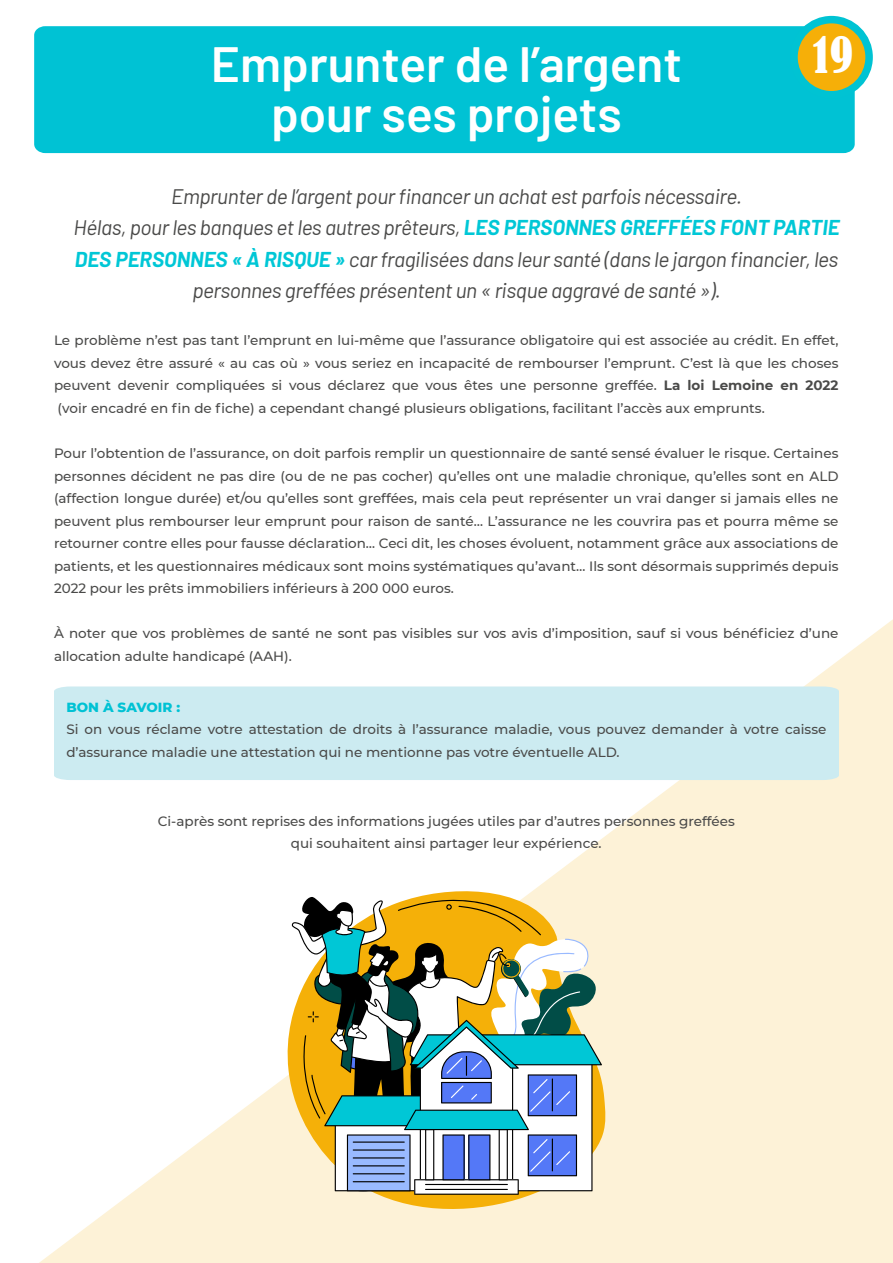
<style>
.page{position:relative;width:893px;height:1263px;background:#fff}
.page>*{position:absolute;margin:0;border:0;box-sizing:border-box;transform-origin:0 0}
.t1{font:600 49.5px/49.5px "Barlow";color:#fff;text-align:center}
.t2{font:condensed 46.5px "Bernard";color:#fff}
.t3{font:italic 21px/31.5px "Barlow";letter-spacing:-.02em;color:#4a4a49;text-align:center}
.t4{font:500 13.5px/22.5px "Montserrat";color:#4a4a49;text-align:justify}
.t5{font:800 13.5px "Montserrat";color:#00c2d4}
.s1{font-weight:700;color:#00c7d6}
.s2{font-weight:700}
</style>
<div class="page">
<svg style="left:39px;top:619px;width:854px;height:644px"></svg>
<div style="left:34px;top:26px;width:821px;height:127px;background:#00c2d4"></div>
<div style="left:794px;top:20px;width:75px;height:75px;background:#f6af08;border-radius:50%"></div>
<div style="left:790px;top:16px;width:83px;height:82px;border:8px solid #00c3d3;border-radius:50%"></div>
<div style="left:54px;top:686px;width:785px;height:94px;background:#ccebf1"></div>
<svg style="left:284px;top:884px;width:322px;height:359px;fill:#fdf2d7"></svg>
<svg style="left:291px;top:897px;width:311px;height:298px"></svg>
<h1 class="t1" style="left:211px;top:36px;width:473px">Emprunter de l’argent pour ses projets</h1>
<h2 class="t2" style="left:813px;top:29px;width:42px">19</h2>
<p class="t3" style="left:74px;top:179px;width:767px">Emprunter de l’argent pour financer un achat est parfois nécessaire.<br>Hélas, pour les banques et les autres prêteurs, <span class="s1">LES PERSONNES GREFFÉES FONT PARTIE DES PERSONNES « À RISQUE »</span> car fragilisées dans leur santé (dans le jargon financier, les personnes greffées présentent un « risque aggravé de santé »).</p>
<p class="t4" style="left:54px;top:329px;width:786px">Le problème n’est pas tant l’emprunt en lui-même que l’assurance obligatoire qui est associée au crédit. En effet, vous devez être assuré « au cas où » vous seriez en incapacité de rembourser l’emprunt. C’est là que les choses peuvent devenir compliquées si vous déclarez que vous êtes une personne greffée. <span class="s2">La loi Lemoine en 2022 </span>(voir encadré en fin de fiche) a cependant changé plusieurs obligations, facilitant l’accès aux emprunts.</p>
<p class="t4" style="left:54px;top:441px;width:786px">Pour l’obtention de l’assurance, on doit parfois remplir un questionnaire de santé sensé évaluer le risque. Certaines personnes décident ne pas dire (ou de ne pas cocher) qu’elles ont une maladie chronique, qu’elles sont en ALD (affection longue durée) et/ou qu’elles sont greffées, mais cela peut représenter un vrai danger si jamais elles ne peuvent plus rembourser leur emprunt pour raison de santé… L’assurance ne les couvrira pas et pourra même se retourner contre elles pour fausse déclaration… Ceci dit, les choses évoluent, notamment grâce aux associations de patients, et les questionnaires médicaux sont moins systématiques qu’avant… Ils sont désormais supprimés depuis 2022 pour les prêts immobiliers inférieurs à 200 000 euros.</p>
<p class="t4" style="left:54px;top:621px;width:786px">À noter que vos problèmes de santé ne sont pas visibles sur vos avis d’imposition, sauf si vous bénéficiez d’une allocation adulte handicapé (AAH).</p>
<p class="t5" style="left:66px;top:697px;width:115px">BON À SAVOIR :</p>
<p class="t4" style="left:66px;top:718px;width:761px">Si on vous réclame votre attestation de droits à l’assurance maladie, vous pouvez demander à votre caisse d’assurance maladie une attestation qui ne mentionne pas votre éventuelle ALD.</p>
<p class="t4" style="left:158px;top:809px;width:579px;text-align:center">Ci-après sont reprises des informations jugées utiles par d’autres personnes greffées qui souhaitent ainsi partager leur expérience.</p>
</div>
